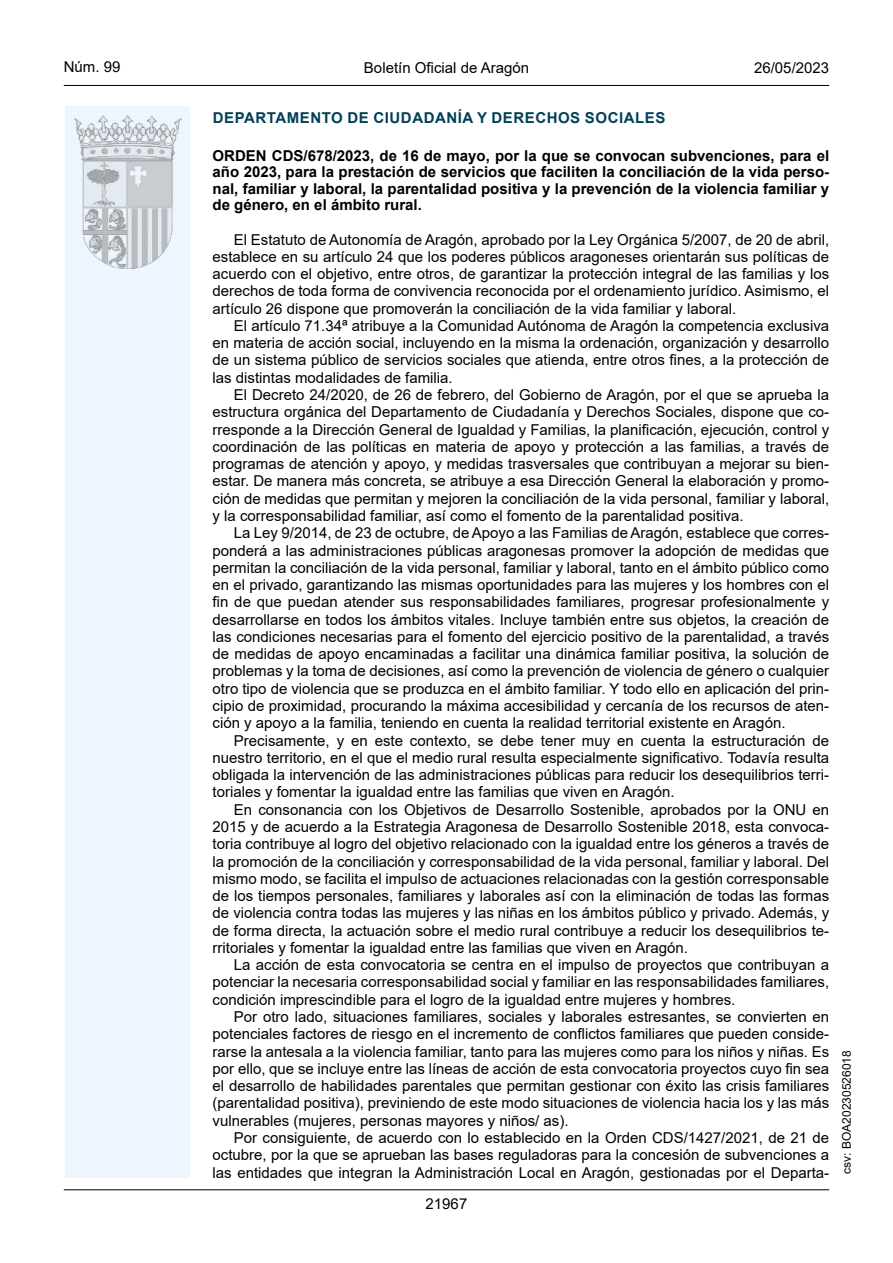
<style>
.page{position:relative;width:893px;height:1263px;background:#fff}
.page>*{position:absolute;margin:0;border:0;box-sizing:border-box;transform-origin:0 0}
.inicio_de_parrafo{font:15px/17.2px "Arial";color:#000;text-align:justify}
.Titulo_text{font:700 15px/16.5px "Arial";color:#000;text-align:justify}
.emisor_text{font:700 15px "Arial";letter-spacing:.035em;color:#003f58}
.estilo_head-c{font:15px "Arial";color:#000}
.estilo_head-d{font:15px "Arial";color:#000}
.estilo_head-i{font:15px "Arial";color:#000}
.numero_pagina{font:15px "Arial";color:#000}
.estilo_head-i-2{font:12px "Arial";color:#000}
</style>
<div class="page">
<div style="left:65px;top:106px;width:125px;height:1072px;background:#edf6fe"></div>
<img style="left:75px;top:115px;width:106px;height:153px">
<hr style="left:64px;top:85px;width:765px;height:1px;background:#000">
<hr style="left:64px;top:1189px;width:765px;height:1px;background:#000">
<p class="estilo_head-i" style="left:64px;top:57px;width:58px">Núm. 99</p>
<p class="estilo_head-c" style="left:364px;top:57px;width:167px">Boletín Oficial de Aragón</p>
<p class="estilo_head-d" style="left:754px;top:57px;width:77px">26/05/2023</p>
<h5 class="emisor_text" style="left:213px;top:107px;width:454px">DEPARTAMENTO DE CIUDADANÍA Y DERECHOS SOCIALES</h5>
<p class="Titulo_text" style="left:213px;top:147px;width:618px">ORDEN CDS/678/2023, de 16 de mayo, por la que se convocan subvenciones, para el año 2023, para la prestación de servicios que faciliten la conciliación de la vida perso&shy;nal, familiar y laboral, la parentalidad positiva y la prevención de la violencia familiar y de género, en el ámbito rural.</p>
<p class="inicio_de_parrafo" style="left:213px;top:231px;width:618px;text-indent:21px">El Estatuto de Autonomía de Aragón, aprobado por la Ley Orgánica 5/2007, de 20 de abril, establece en su artículo 24 que los poderes públicos aragoneses orientarán sus políticas de acuerdo con el objetivo, entre otros, de garantizar la protección integral de las familias y los derechos de toda forma de convivencia reconocida por el ordenamiento jurídico. Asimismo, el artículo 26 dispone que promoverán la conciliación de la vida familiar y laboral.</p>
<p class="inicio_de_parrafo" style="left:213px;top:317px;width:618px;text-indent:21px">El artículo 71.34ª atribuye a la Comunidad Autónoma de Aragón la competencia exclusiva en materia de acción social, incluyendo en la misma la ordenación, organización y desarrollo de un sistema público de servicios sociales que atienda, entre otros fines, a la protección de las distintas modalidades de familia.</p>
<p class="inicio_de_parrafo" style="left:213px;top:386px;width:618px;text-indent:21px">El Decreto 24/2020, de 26 de febrero, del Gobierno de Aragón, por el que se aprueba la estructura orgánica del Departamento de Ciudadanía y Derechos Sociales, dispone que co&shy;rresponde a la Dirección General de Igualdad y Familias, la planificación, ejecución, control y coordinación de las políticas en materia de apoyo y protección a las familias, a través de programas de atención y apoyo, y medidas trasversales que contribuyan a mejorar su bien&shy;estar. De manera más concreta, se atribuye a esa Dirección General la elaboración y promo&shy;ción de medidas que permitan y mejoren la conciliación de la vida personal, familiar y laboral, y la corresponsabilidad familiar, así como el fomento de la parentalidad positiva.</p>
<p class="inicio_de_parrafo" style="left:213px;top:524px;width:618px;text-indent:21px">La Ley 9/2014, de 23 de octubre, de Apoyo a las Familias de Aragón, establece que corres&shy;ponderá a las administraciones públicas aragonesas promover la adopción de medidas que permitan la conciliación de la vida personal, familiar y laboral, tanto en el ámbito público como en el privado, garantizando las mismas oportunidades para las mujeres y los hombres con el fin de que puedan atender sus responsabilidades familiares, progresar profesionalmente y desarrollarse en todos los ámbitos vitales. Incluye también entre sus objetos, la creación de las condiciones necesarias para el fomento del ejercicio positivo de la parentalidad, a través de medidas de apoyo encaminadas a facilitar una dinámica familiar positiva, la solución de problemas y la toma de decisiones, así como la prevención de violencia de género o cualquier otro tipo de violencia que se produzca en el ámbito familiar. Y todo ello en aplicación del prin&shy;cipio de proximidad, procurando la máxima accesibilidad y cercanía de los recursos de aten&shy;ción y apoyo a la familia, teniendo en cuenta la realidad territorial existente en Aragón.</p>
<p class="inicio_de_parrafo" style="left:213px;top:732px;width:618px;text-indent:21px">Precisamente, y en este contexto, se debe tener muy en cuenta la estructuración de nuestro territorio, en el que el medio rural resulta especialmente significativo. Todavía resulta obligada la intervención de las administraciones públicas para reducir los desequilibrios terri&shy;toriales y fomentar la igualdad entre las familias que viven en Aragón.</p>
<p class="inicio_de_parrafo" style="left:213px;top:801px;width:618px;text-indent:21px">En consonancia con los Objetivos de Desarrollo Sostenible, aprobados por la ONU en 2015 y de acuerdo a la Estrategia Aragonesa de Desarrollo Sostenible 2018, esta convoca&shy;toria contribuye al logro del objetivo relacionado con la igualdad entre los géneros a través de la promoción de la conciliación y corresponsabilidad de la vida personal, familiar y laboral. Del mismo modo, se facilita el impulso de actuaciones relacionadas con la gestión corresponsable de los tiempos personales, familiares y laborales así con la eliminación de todas las formas de violencia contra todas las mujeres y las niñas en los ámbitos público y privado. Además, y de forma directa, la actuación sobre el medio rural contribuye a reducir los desequilibrios te&shy;rritoriales y fomentar la igualdad entre las familias que viven en Aragón.</p>
<p class="inicio_de_parrafo" style="left:213px;top:956px;width:618px;text-indent:21px">La acción de esta convocatoria se centra en el impulso de proyectos que contribuyan a potenciar la necesaria corresponsabilidad social y familiar en las responsabilidades familiares, condición imprescindible para el logro de la igualdad entre mujeres y hombres.</p>
<p class="inicio_de_parrafo" style="left:213px;top:1008px;width:618px;text-indent:21px">Por otro lado, situaciones familiares, sociales y laborales estresantes, se convierten en potenciales factores de riesgo en el incremento de conflictos familiares que pueden conside&shy;rarse la antesala a la violencia familiar, tanto para las mujeres como para los niños y niñas. Es por ello, que se incluye entre las líneas de acción de esta convocatoria proyectos cuyo fin sea el desarrollo de habilidades parentales que permitan gestionar con éxito las crisis familiares (parentalidad positiva), previniendo de este modo situaciones de violencia hacia los y las más vulnerables (mujeres, personas mayores y niños/ as).</p>
<p class="inicio_de_parrafo" style="left:213px;top:1129px;width:618px;text-indent:21px">Por consiguiente, de acuerdo con lo establecido en la Orden CDS/1427/2021, de 21 de octubre, por la que se aprueban las bases reguladoras para la concesión de subvenciones a las entidades que integran la Administración Local en Aragón, gestionadas por el Departa-</p>
<p class="numero_pagina" style="left:426px;top:1193px;width:43px">21967</p>
<p class="estilo_head-i-2" style="left:838px;top:1174px;width:125px;rotate:-90deg">csv: BOA20230526018</p>
</div>
